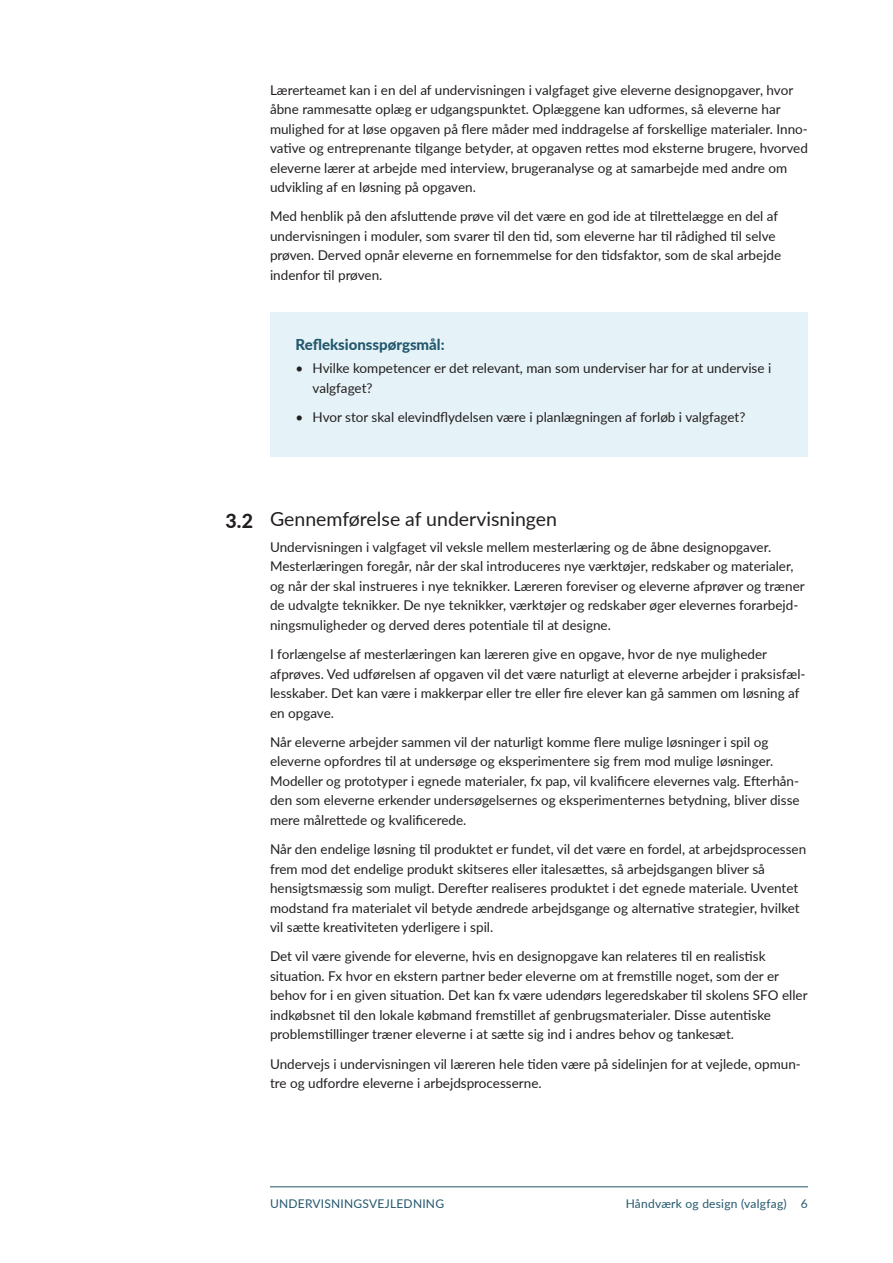
<style>
.page{position:relative;width:893px;height:1263px;background:#fff}
.page>*{position:absolute;margin:0;border:0;box-sizing:border-box;transform-origin:0 0}
._08_Mellemrubrik_13{font:19.5px "Lato";color:#231f20}
._08_mellemrubrik_nr{font:800 19.5px "Lato";color:#231f20}
._08_blå_mellemrubrik{font:800 15px "Lato";color:#23576d}
._04_Brødtekst_9_13{font:13.5px/19.5px "Lato";color:#231f20}
.t1{font:12px "Lato";letter-spacing:.02em;color:#23576d}
</style>
<div class="page">
<div style="left:270px;top:312px;width:538px;height:144px;background:#e5f2f7"></div>
<hr style="left:270px;top:1186px;width:538px;height:1px;background:#23576d">
<p class="_04_Brødtekst_9_13" style="left:270px;top:79px;width:539px">Lærerteamet kan i en del af undervisningen i valgfaget give eleverne designopgaver, hvor åbne rammesatte oplæg er udgangspunktet. Oplæggene kan udformes, så eleverne har mulighed for at løse opgaven på flere måder med inddragelse af forskellige materialer. Inno&shy;vative og entreprenante tilgange betyder, at opgaven rettes mod eksterne brugere, hvorved eleverne lærer at arbejde med interview, brugeranalyse og at samarbejde med andre om udvikling af en løsning på opgaven.</p>
<p class="_04_Brødtekst_9_13" style="left:270px;top:206px;width:513px">Med henblik på den afsluttende prøve vil det være en god ide at tilrettelægge en del af undervisningen i moduler, som svarer til den tid, som eleverne har til rådighed til selve prøven. Derved opnår eleverne en fornemmelse for den tidsfaktor, som de skal arbejde indenfor til prøven.</p>
<p class="_08_blå_mellemrubrik" style="left:296px;top:333px;width:151px">Refleksionsspørgsmål:</p>
<p class="_04_Brødtekst_9_13" style="left:313px;top:358px;width:460px;text-indent:-17px">• Hvilke kompetencer er det relevant, man som underviser har for at undervise i valgfaget?</p>
<p class="_04_Brødtekst_9_13" style="left:296px;top:407px;width:451px">• Hvor stor skal elevindflydelsen være i planlægningen af forløb i valgfaget?</p>
<p class="_08_mellemrubrik_nr" style="left:225px;top:506px;width:29px">3.2</p>
<p class="_08_Mellemrubrik_13" style="left:270px;top:505px;width:289px">Gennemførelse af undervisningen</p>
<p class="_04_Brødtekst_9_13" style="left:270px;top:537px;width:536px">Undervisningen i valgfaget vil veksle mellem mesterlæring og de åbne designopgaver.<br>Mesterlæringen foregår, når der skal introduceres nye værktøjer, redskaber og materialer, og når der skal instrueres i nye teknikker. Læreren foreviser og eleverne afprøver og træner de udvalgte teknikker. De nye teknikker, værktøjer og redskaber øger elevernes forarbejd&shy;ningsmuligheder og derved deres potentiale til at designe.</p>
<p class="_04_Brødtekst_9_13" style="left:270px;top:644px;width:537px">I forlængelse af mesterlæringen kan læreren give en opgave, hvor de nye muligheder afprøves. Ved udførelsen af opgaven vil det være naturligt at eleverne arbejder i praksisfæl&shy;lesskaber. Det kan være i makkerpar eller tre eller fire elever kan gå sammen om løsning af en opgave.</p>
<p class="_04_Brødtekst_9_13" style="left:270px;top:732px;width:531px">Når eleverne arbejder sammen vil der naturligt komme flere mulige løsninger i spil og eleverne opfordres til at undersøge og eksperimentere sig frem mod mulige løsninger.<br>Modeller og prototyper i egnede materialer, fx pap, vil kvalificere elevernes valg. Efterhån&shy;den som eleverne erkender undersøgelsernes og eksperimenternes betydning, bliver disse mere målrettede og kvalificerede.</p>
<p class="_04_Brødtekst_9_13" style="left:270px;top:839px;width:538px">Når den endelige løsning til produktet er fundet, vil det være en fordel, at arbejdsprocessen frem mod det endelige produkt skitseres eller italesættes, så arbejdsgangen bliver så hensigtsmæssig som muligt. Derefter realiseres produktet i det egnede materiale. Uventet modstand fra materialet vil betyde ændrede arbejdsgange og alternative strategier, hvilket vil sætte kreativiteten yderligere i spil.</p>
<p class="_04_Brødtekst_9_13" style="left:270px;top:946px;width:539px">Det vil være givende for eleverne, hvis en designopgave kan relateres til en realistisk situation. Fx hvor en ekstern partner beder eleverne om at fremstille noget, som der er behov for i en given situation. Det kan fx være udendørs legeredskaber til skolens SFO eller indkøbsnet til den lokale købmand fremstillet af genbrugsmaterialer. Disse autentiske problemstillinger træner eleverne i at sætte sig ind i andres behov og tankesæt.</p>
<p class="_04_Brødtekst_9_13" style="left:270px;top:1053px;width:532px">Undervejs i undervisningen vil læreren hele tiden være på sidelinjen for at vejlede, opmun&shy;tre og udfordre eleverne i arbejdsprocesserne.</p>
<p class="t1" style="left:270px;top:1195px;width:176px">UNDERVISNINGSVEJLEDNING</p>
<p class="t1" style="left:626px;top:1195px;width:184px">Håndværk og design (valgfag) 6</p>
</div>
